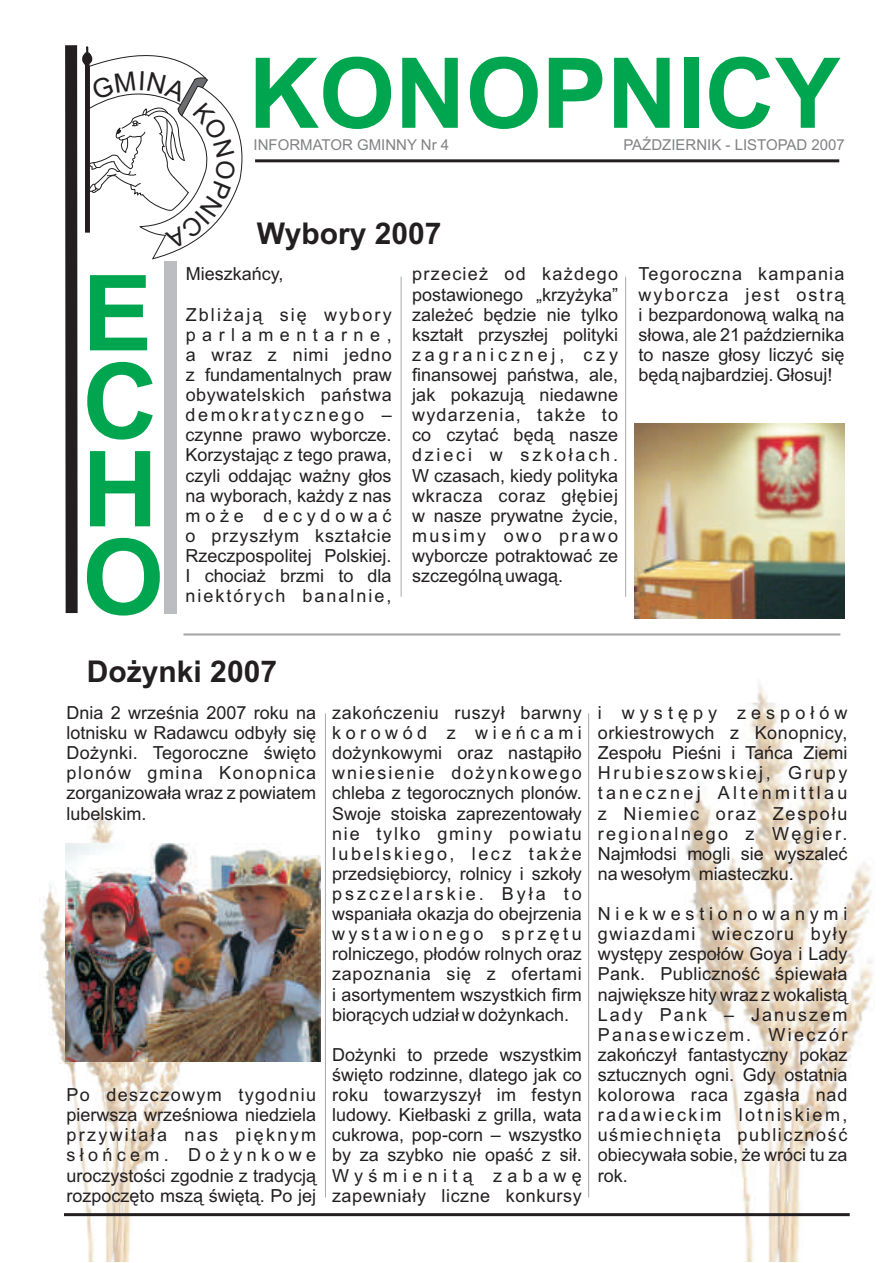
<style>
.page{position:relative;width:893px;height:1263px;background:#fff}
.page>*{position:absolute;margin:0;border:0;box-sizing:border-box;transform-origin:0 0}
.t1{font:700 105px/88.1px "Arial";color:#00a54f;text-align:justify}
.t2{font:700 97.8px "Arial";color:#00a54f}
.t3{font:700 30px "Arial";color:#231f20}
.t4{font:18px/20.1px "Arial";color:#231f20;text-align:justify}
.t5{font:18px "Arial";letter-spacing:.045em;color:#231f20}
.t6{font:18px "Arial";letter-spacing:.085em;color:#231f20}
.t7{font:18px "Arial";letter-spacing:.11em;color:#231f20}
.t8{font:18px "Arial";letter-spacing:.03em;color:#231f20}
.t9{font:18px "Arial";letter-spacing:.035em;color:#231f20}
.t10{font:18px "Arial";letter-spacing:.065em;color:#231f20}
.t11{font:18px "Arial";letter-spacing:.055em;color:#231f20}
.t12{font:18px "Arial";letter-spacing:.125em;color:#231f20}
.t13{font:18px "Arial";letter-spacing:.115em;color:#231f20}
.t14{font:15px "Arial";color:#808285}
</style>
<div class="page">
<img style="left:40px;top:806px;width:149px;height:455px">
<img style="left:685px;top:684px;width:188px;height:578px">
<svg style="left:61px;top:1211px;width:792px;height:6px"></svg>
<hr style="left:255px;top:159px;width:584px;height:3px;background:#231f20">
<hr style="left:183px;top:633px;width:657px;height:2px;background:#a8a9ad">
<hr style="left:401px;top:277px;width:1px;height:320px;background:#a8a9ad">
<hr style="left:588px;top:713px;width:1px;height:484px;background:#a8a9ad">
<hr style="left:325px;top:713px;width:1px;height:484px;background:#a8a9ad">
<hr style="left:625px;top:277px;width:1px;height:320px;background:#a8a9ad">
<img style="left:634px;top:423px;width:210px;height:195px">
<img style="left:65px;top:843px;width:256px;height:218px">
<svg style="left:65px;top:45px;width:178px;height:569px"></svg>
<h2 class="t2" style="left:248px;top:57px;width:593px">KONOPNICY</h2>
<p class="t14" style="left:623px;top:139px;width:223px">PAŹDZIERNIK - LISTOPAD 2007</p>
<p class="t14" style="left:254px;top:139px;width:197px">INFORMATOR GMINNY Nr 4</p>
<h1 class="t1" style="left:82px;top:279px;width:83px">E C H O</h1>
<h3 class="t3" style="left:257px;top:222px;width:186px">Wybory 2007</h3>
<p class="t4" style="left:186px;top:266px;width:99px">Mieszkańcy,</p>
<p class="t10" style="left:412px;top:267px;width:434px">przecież od każdego Tegoroczna kampania</p>
<p class="t4" style="left:412px;top:286px;width:434px">postawionego „krzyżyka” wyborcza jest ostrą</p>
<p class="t4" style="left:186px;top:306px;width:660px">Zbl iżają się wybory zależeć będzie nie tylko i bezpardonową walką na</p>
<p class="t4" style="left:186px;top:326px;width:660px">p a r l a m e n t a r n e , kształt przyszłej polityki słowa, ale 21 października</p>
<p class="t4" style="left:186px;top:346px;width:660px">a wraz z nimi jedno z a g r a n i c z n e j , c z y to nasze głosy liczyć się</p>
<p class="t4" style="left:186px;top:366px;width:648px">z fundamentalnych praw finansowej państwa, ale, będą najbardziej. Głosuj!</p>
<p class="t9" style="left:186px;top:388px;width:434px">obywatelskich państwa jak pokazują niedawne</p>
<p class="t7" style="left:186px;top:408px;width:434px">demokratycznego – wydarzenia, także to</p>
<p class="t4" style="left:186px;top:427px;width:434px">czynne prawo wyborcze. co czytać będą nasze</p>
<p class="t4" style="left:186px;top:447px;width:434px">Korzystając z tego prawa, d z i e c i w s z k o ł a c h .</p>
<p class="t4" style="left:186px;top:467px;width:434px">czyli oddając ważny głos W czasach, kiedy polityka</p>
<p class="t5" style="left:186px;top:488px;width:434px">na wyborach, każdy z nas wkracza coraz głębiej</p>
<p class="t4" style="left:186px;top:507px;width:434px">m o ż e d e c y d o w a ć w nasze prywatne życie,</p>
<p class="t11" style="left:186px;top:529px;width:434px">o przyszłym kształcie musimy owo prawo</p>
<p class="t4" style="left:186px;top:547px;width:434px">Rzeczpospolitej Polskiej. wyborcze potraktować ze</p>
<p class="t4" style="left:186px;top:567px;width:379px">I chociaż brzmi to dla szczególną uwagą.</p>
<p class="t7" style="left:186px;top:589px;width:208px">niektórych banalnie,</p>
<h3 class="t3" style="left:87px;top:660px;width:192px">Dożynki 2007</h3>
<p class="t4" style="left:67px;top:704px;width:782px">Dnia 2 września 2007 roku na zakończeniu ruszył barwny i w y s t ę p y z e s p o ł ó w lotnisku w Radawcu odbyły się k o r o w ó d z w i e ń c a m i orkiestrowych z Konopnicy, Dożynki. Tegoroczne święto dożynkowymi oraz nastąpiło Zespołu Pieśni i Tańca Ziemi plonów gmina Konopnica wniesienie dożynkowego Hrubieszowskiej, Grupy zorganizowała wraz z powiatem chleba z tegorocznych plonów. t a n e c z n e j A l t e n m i t t l a u lubelskim.</p>
<p class="t4" style="left:332px;top:805px;width:517px;text-align:left">Swoje stoiska zaprezentowały z Niemiec oraz Zespołu nie tylko gminy powiatu regionalnego z Węgier. lubelskiego, lecz także Najmłodsi mogli sie wyszaleć przedsiębiorcy, rolnicy i szkoły na wesołym miasteczku. pszczelarskie. Była to<br>wspaniała okazja do obejrzenia N i e k w e s t i o n o w a n y m i wystawionego sprzętu gwiazdami wieczoru były rolniczego, płodów rolnych oraz występy zespołów Goya i Lady zapoznania się z ofertami Pank. Publiczność śpiewała i asortymentem wszystkich firm największe hity wraz z wokalistą biorących udział w dożynkach.</p>
<p class="t13" style="left:598px;top:1007px;width:251px">Lady Pank – Januszem</p>
<p class="t12" style="left:598px;top:1028px;width:251px">Panasewiczem. Wieczór</p>
<p class="t4" style="left:332px;top:1046px;width:517px">Dożynki to przede wszystkim zakończył fantastyczny pokaz</p>
<p class="t4" style="left:332px;top:1066px;width:517px">święto rodzinne, dlatego jak co sztucznych ogni. Gdy ostatnia</p>
<p class="t5" style="left:67px;top:1088px;width:782px">Po deszczowym tygodniu roku towarzyszył im festyn kolorowa raca zgasła nad</p>
<p class="t4" style="left:67px;top:1106px;width:782px">pierwsza wrześniowa niedziela ludowy. Kiełbaski z grilla, wata radawiec k im lotni s k iem,</p>
<p class="t6" style="left:66px;top:1128px;width:782px">przywitała nas pięknym cukrowa, pop-corn – wszystko uśmiechnięta publiczność</p>
<p class="t4" style="left:66px;top:1147px;width:782px">s ł o ń c e m . D o ż y n k o w e by za szybko nie opaść z sił. obiecywała sobie, że wróci tu za</p>
<p class="t4" style="left:66px;top:1167px;width:563px">uroczystości zgodnie z tradycją W y ś m i e n i t ą z a b a w ę rok.</p>
<p class="t8" style="left:66px;top:1188px;width:517px">rozpoczęto mszą świętą. Po jej zapewniały liczne konkursy</p>
</div>
